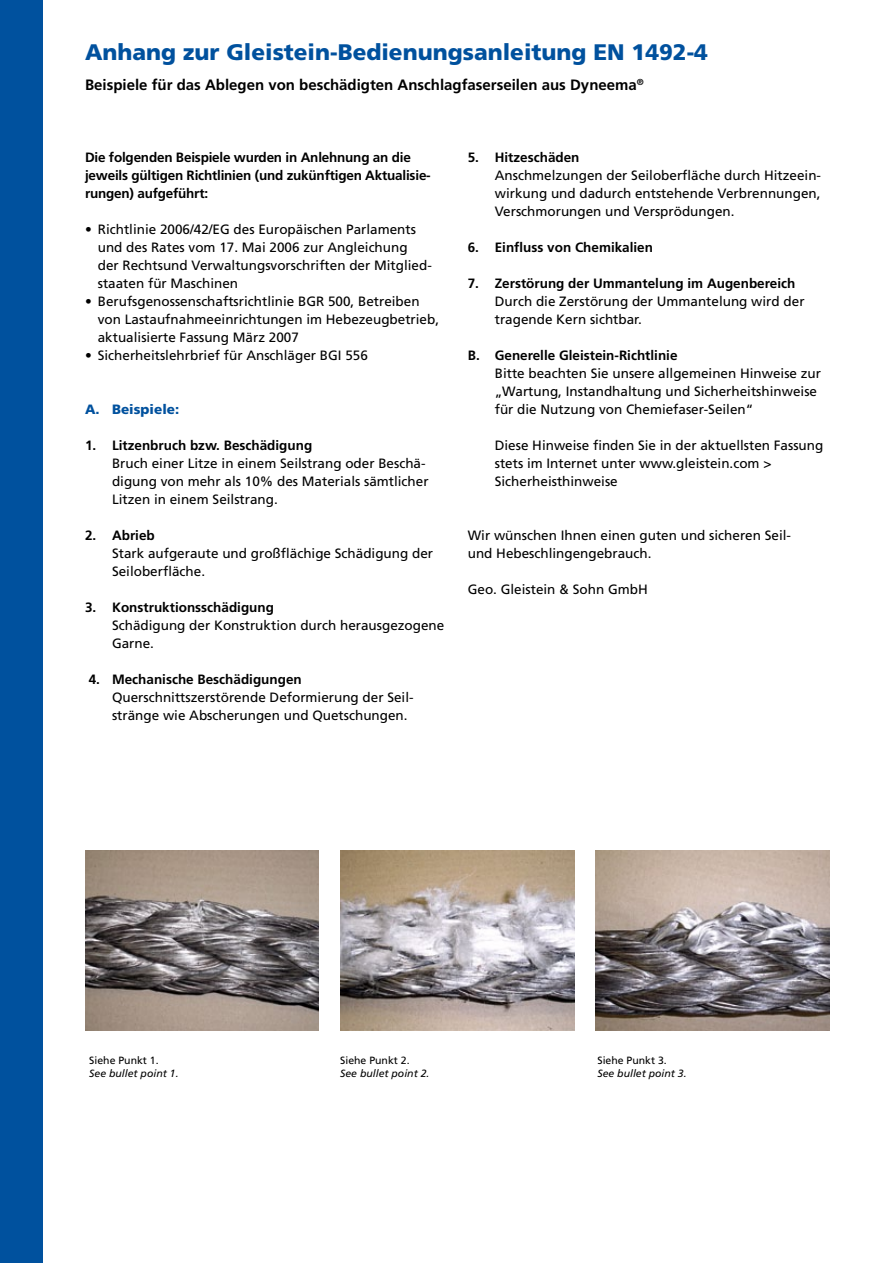
<style>
.page{position:relative;width:893px;height:1263px;background:#fff}
.page>*{position:absolute;margin:0;border:0;box-sizing:border-box;transform-origin:0 0}
.t1{font:900 22.5px "Frutiger";color:#00519e}
.t2{font:700 15px "Frutiger";color:#000}
.t3{font:13.5px/18px "Frutiger";color:#000}
.t4{font:700 13.5px/18px "Frutiger";color:#000}
.t5{font:900 13.5px "Frutiger";color:#00519e}
.t6{font:italic 10.5px "Frutiger";color:#000}
.t7{font:10.5px "Frutiger";color:#000}
</style>
<div class="page">
<div style="left:0;top:0;width:43px;height:1263px;background:#00519e"></div>
<img style="left:595px;top:850px;width:234px;height:180px">
<img style="left:85px;top:850px;width:234px;height:180px">
<img style="left:340px;top:850px;width:234px;height:180px">
<h1 class="t1" style="left:85px;top:39px;width:624px">Anhang zur Gleistein-Bedienungsanleitung en 1492-4</h1>
<p class="t2" style="left:85px;top:76px;width:560px">Beispiele für das Ablegen von beschädigten Anschlagfaserseilen aus Dyneema<sup>®</sup></p>
<p class="t4" style="left:85px;top:148px;width:347px">Die folgenden Beispiele wurden in Anlehnung an die jeweils gültigen Richtlinien (und zukünftigen Aktualisie&shy;rungen) aufgeführt:</p>
<p class="t3" style="left:98px;top:220px;width:335px;text-indent:-13px">• Richtlinie 2006/42/EG des Europäischen Parlaments und des Rates vom 17. Mai 2006 zur Angleichung der Rechtsund Verwaltungsvorschriften der Mitglied&shy;staaten für Maschinen</p>
<p class="t3" style="left:98px;top:292px;width:343px;text-indent:-13px">• Berufsgenossenschaftsrichtlinie BGR 500, Betreiben von Lastaufnahmeeinrichtungen im Hebezeugbetrieb, aktualisierte Fassung März 2007</p>
<p class="t3" style="left:85px;top:346px;width:284px">• Sicherheitslehrbrief für Anschläger BGI 556</p>
<p class="t5" style="left:85px;top:401px;width:96px">A. Beispiele:</p>
<p class="t4" style="left:85px;top:436px;width:229px">1. Litzenbruch bzw. Beschädigung</p>
<p class="t3" style="left:112px;top:454px;width:318px">Bruch einer Litze in einem Seilstrang oder Beschä&shy;digung von mehr als 10% des Materials sämtlicher<br>Litzen in einem Seilstrang.</p>
<p class="t4" style="left:85px;top:526px;width:71px">2. Abrieb</p>
<p class="t3" style="left:112px;top:544px;width:323px">Stark aufgeraute und großflächige Schädigung der<br>Seiloberfläche.</p>
<p class="t4" style="left:85px;top:598px;width:190px">3. Konstruktionsschädigung</p>
<p class="t3" style="left:112px;top:616px;width:334px">Schädigung der Konstruktion durch herausgezogene<br>Garne.</p>
<p class="t4" style="left:89px;top:670px;width:214px">4. Mechanische Beschädigungen</p>
<p class="t3" style="left:112px;top:688px;width:302px">Querschnittszerstörende Deformierung der Seil&shy;stränge wie Abscherungen und Quetschungen.</p>
<p class="t4" style="left:468px;top:148px;width:113px">5. Hitzeschäden</p>
<p class="t3" style="left:495px;top:166px;width:328px;text-align:justify">Anschmelzungen der Seiloberfläche durch Hitzeein&shy;wirkung und dadurch entstehende Verbrennungen, Verschmorungen und Versprödungen.</p>
<p class="t4" style="left:468px;top:238px;width:187px">6. Einfluss von Chemikalien</p>
<p class="t4" style="left:468px;top:274px;width:329px">7. Zerstörung der Ummantelung im Augenbereich</p>
<p class="t3" style="left:495px;top:292px;width:311px">Durch die Zerstörung der Ummantelung wird der tragende Kern sichtbar.</p>
<p class="t4" style="left:468px;top:346px;width:211px">B. Generelle Gleistein-Richtlinie</p>
<p class="t3" style="left:495px;top:364px;width:328px">Bitte beachten Sie unsere allgemeinen Hinweise zur „Wartung, Instandhaltung und Sicherheitshinweise für die Nutzung von Chemiefaser-Seilen“</p>
<p class="t3" style="left:495px;top:436px;width:330px">Diese Hinweise finden Sie in der aktuellsten Fassung stets im Internet unter www.gleistein.com &gt;<br>Sicherheisthinweise</p>
<p class="t3" style="left:468px;top:526px;width:325px">Wir wünschen Ihnen einen guten und sicheren Seil&shy;und Hebeschlingengebrauch.</p>
<p class="t3" style="left:468px;top:580px;width:182px">Geo. Gleistein &amp; Sohn GmbH</p>
<p class="t7" style="left:89px;top:1054px;width:71px">Siehe Punkt 1.</p>
<p class="t6" style="left:89px;top:1068px;width:91px">See bullet point 1.</p>
<p class="t7" style="left:340px;top:1054px;width:71px">Siehe Punkt 2.</p>
<p class="t6" style="left:340px;top:1068px;width:91px">See bullet point 2.</p>
<p class="t7" style="left:597px;top:1054px;width:71px">Siehe Punkt 3.</p>
<p class="t6" style="left:597px;top:1068px;width:91px">See bullet point 3.</p>
</div>
